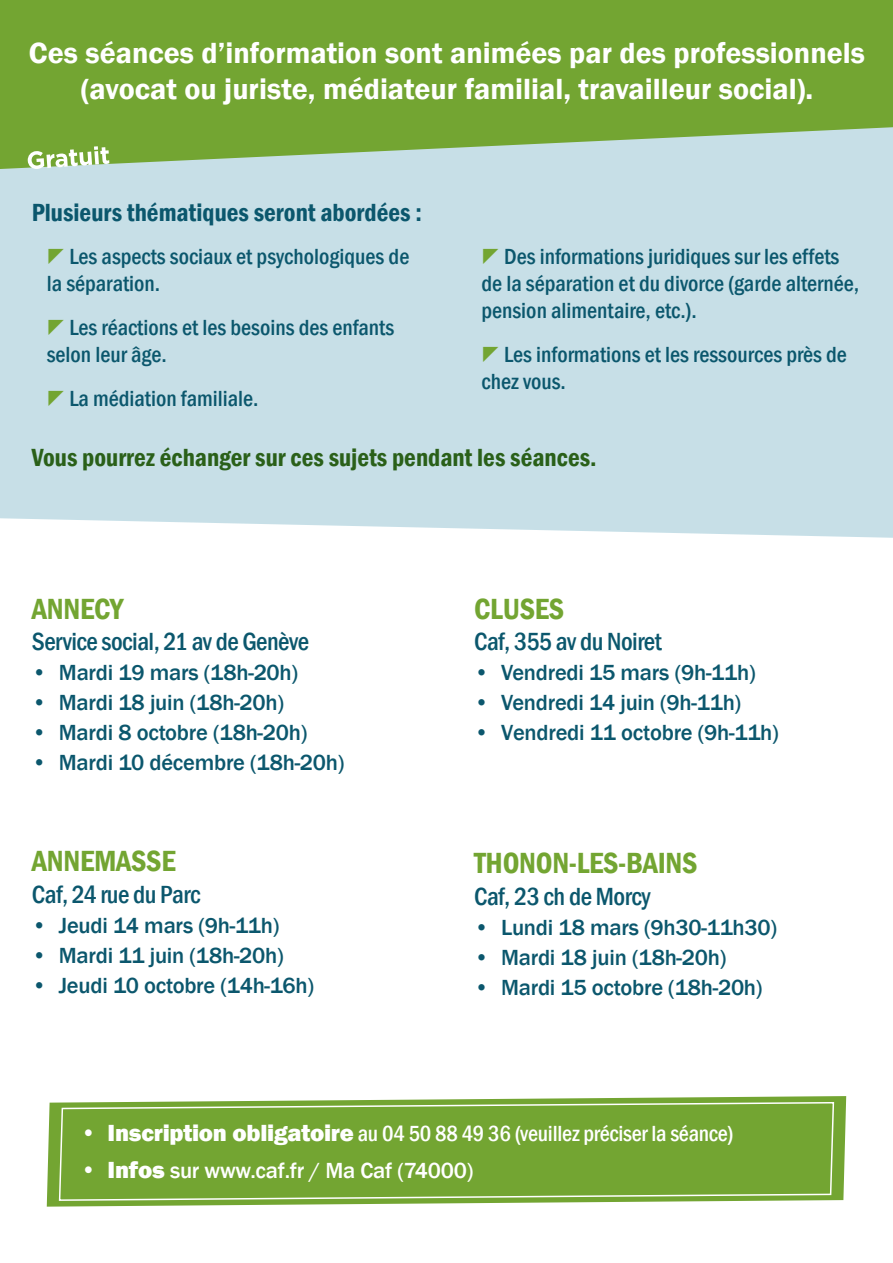
<style>
.page{position:relative;width:893px;height:1263px;background:#fff}
.page>*{position:absolute;margin:0;border:0;box-sizing:border-box;transform-origin:0 0}
.t1{font:600 30px/36px "Franklin Gothic";color:#fff;text-align:center}
.t2{font:600 condensed 30px "Franklin Gothic";letter-spacing:-.01em;color:#73a532}
.t3{font:500 condensed 25.5px "Franklin Gothic";letter-spacing:-.02em;color:#0b576d}
.t4{font:600 condensed 25.5px "Franklin Gothic";color:#2a6019}
.t5{font:600 condensed 25.5px "Franklin Gothic";color:#0b576d}
.t6{font:500 22.5px "Franklin Gothic";letter-spacing:-.01em;color:#0b576d}
.t7{font:500 condensed 22.5px/27px "Franklin Gothic";color:#0b576d}
.t8{font:500 condensed 22.5px "Franklin Gothic";letter-spacing:-.01em;color:#fff}
.t9{font:500 22.5px "Franklin Gothic";letter-spacing:-.01em;color:#fff}
.s1{font-weight:800;font-stretch:normal;font-size:24px}
.s2{font-weight:800;font-size:24px}
</style>
<div class="page">
<svg style="left:47px;top:1096px;width:799px;height:110px"></svg>
<div style="left:58px;top:1101px;width:777px;height:101px;background:#73a532"></div>
<div style="left:0;top:176px;width:893px;height:362px;background:#c7dfe7"></div>
<svg style="left:0;top:0;width:893px;height:176px;fill:#73a532"></svg>
<svg style="left:27px;top:146px;width:82px;height:23px"></svg>
<svg style="left:49px;top:248px;width:15px;height:16px"></svg>
<svg style="left:49px;top:319px;width:15px;height:16px"></svg>
<svg style="left:49px;top:390px;width:15px;height:16px"></svg>
<svg style="left:483px;top:248px;width:15px;height:16px"></svg>
<svg style="left:483px;top:346px;width:15px;height:16px"></svg>
<h1 class="t1" style="left:29px;top:35px;width:838px">Ces séances d’information sont animées par des professionnels (avocat ou juriste, médiateur familial, travailleur social).</h1>
<p class="t5" style="left:32px;top:195px;width:392px">Plusieurs thématiques seront abordées :</p>
<p class="t7" style="left:47px;top:243px;width:364px;text-indent:23px">Les aspects sociaux et psychologiques de la séparation.</p>
<p class="t7" style="left:47px;top:314px;width:349px;text-indent:23px">Les réactions et les besoins des enfants selon leur âge.</p>
<p class="t7" style="left:69px;top:385px;width:191px">La médiation familiale.</p>
<p class="t7" style="left:481px;top:243px;width:379px;text-indent:23px">Des informations juridiques sur les effets de la séparation et du divorce (garde alternée, pension alimentaire, etc.).</p>
<p class="t7" style="left:481px;top:341px;width:367px;text-indent:23px">Les informations et les ressources près de chez vous.</p>
<p class="t4" style="left:32px;top:441px;width:566px">Vous pourrez échanger sur ces sujets pendant les séances.</p>
<h1 class="t2" style="left:32px;top:589px;width:93px">ANNECY</h1>
<p class="t3" style="left:32px;top:625px;width:279px">Service social, 21 av de Genève</p>
<p class="t6" style="left:32px;top:659px;width:268px">• Mardi 19 mars (18h-20h)</p>
<p class="t6" style="left:32px;top:689px;width:254px">• Mardi 18 juin (18h-20h)</p>
<p class="t6" style="left:32px;top:719px;width:277px">• Mardi 8 octobre (18h-20h)</p>
<p class="t6" style="left:32px;top:749px;width:314px">• Mardi 10 décembre (18h-20h)</p>
<h1 class="t2" style="left:32px;top:841px;width:145px">ANNEMASSE</h1>
<p class="t3" style="left:32px;top:877px;width:170px">Caf, 24 rue du Parc</p>
<p class="t6" style="left:32px;top:911px;width:249px">• Jeudi 14 mars (9h-11h)</p>
<p class="t6" style="left:32px;top:941px;width:253px">• Mardi 11 juin (18h-20h)</p>
<p class="t6" style="left:32px;top:971px;width:284px">• Jeudi 10 octobre (14h-16h)</p>
<h1 class="t2" style="left:474px;top:589px;width:91px">CLUSES</h1>
<p class="t3" style="left:474px;top:625px;width:189px">Caf, 355 av du Noiret</p>
<p class="t6" style="left:474px;top:659px;width:283px">• Vendredi 15 mars (9h-11h)</p>
<p class="t6" style="left:474px;top:689px;width:269px">• Vendredi 14 juin (9h-11h)</p>
<p class="t6" style="left:474px;top:719px;width:306px">• Vendredi 11 octobre (9h-11h)</p>
<h1 class="t2" style="left:474px;top:843px;width:225px">THONON-LES-BAINS</h1>
<p class="t3" style="left:474px;top:880px;width:178px">Caf, 23 ch de Morcy</p>
<p class="t6" style="left:474px;top:913px;width:304px">• Lundi 18 mars (9h30-11h30)</p>
<p class="t6" style="left:474px;top:943px;width:254px">• Mardi 18 juin (18h-20h)</p>
<p class="t6" style="left:474px;top:973px;width:290px">• Mardi 15 octobre (18h-20h)</p>
<p class="t8" style="left:81px;top:1118px;width:654px"><span class="s1">• Inscription obligatoire</span> au 04 50 88 49 36 (veuillez préciser la séance)</p>
<p class="t9" style="left:81px;top:1156px;width:394px"><span class="s2">• Infos</span> sur www.caf.fr / Ma Caf (74000)</p>
</div>
